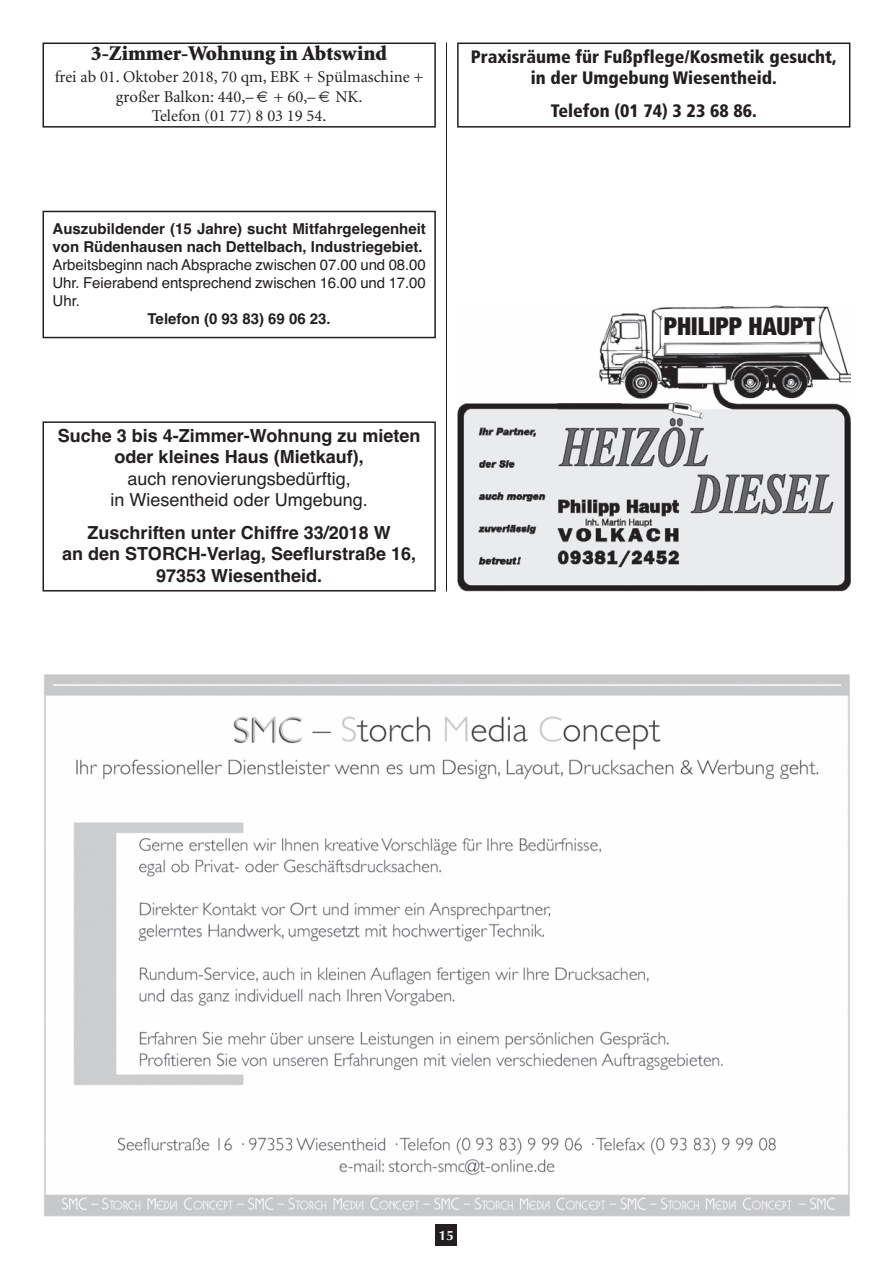
<style>
.page{position:relative;width:893px;height:1263px;background:#fff}
.page>*{position:absolute;margin:0;border:0;box-sizing:border-box;transform-origin:0 0}
.t1{font:900 condensed 24.75px "Helvetica Neue";color:#231f20}
.t2{font:900 21px "Minion";color:#231f20}
.t3{font:700 18px/21.6px "Helvetica";color:#231f20;text-align:center}
.t4{font:900 condensed 18px/21.6px "Frutiger";color:#231f20;text-align:center}
.t5{font:18px/21.6px "Helvetica";color:#231f20;text-align:center}
.t6{font:16.5px/19.8px "Minion";color:#231f20;text-align:center}
.t7{font:700 15px/18px "Helvetica";color:#231f20}
.t8{font:15px/18px "Helvetica";letter-spacing:-.005em;color:#231f20;text-align:justify}
.t9{font:700 13.5px "Optima";color:#fff}
</style>
<div class="page">
<div style="left:436px;top:1225px;width:21px;height:21px;background:#231f20"></div>
<hr style="left:446px;top:43px;width:1px;height:548px;background:#231f20">
<div style="left:457px;top:43px;width:393px;height:85px;border:2px solid #231f20"></div>
<div style="left:43px;top:211px;width:393px;height:127px;border:2px solid #231f20"></div>
<div style="left:43px;top:43px;width:393px;height:85px;border:2px solid #231f20"></div>
<img style="left:457px;top:305px;width:393px;height:286px">
<div style="left:43px;top:421px;width:393px;height:170px;border:2px solid #231f20"></div>
<img style="left:44px;top:675px;width:806px;height:541px">
<p class="t2" style="left:91px;top:45px;width:297px">3-Zimmer-Wohnung in Abtswind</p>
<p class="t6" style="left:55px;top:68px;width:370px">frei ab 01. Oktober 2018, 70 qm, EBK + Spülmaschine + großer Balkon: 440,– + 60,– NK.<br>Telefon (01 77) 8 03 19 54.</p>
<p class="t7" style="left:53px;top:220px;width:375px">Auszubildender (15 Jahre) sucht Mitfahrgelegenheit von Rüdenhausen nach Dettelbach, Industriegebiet.</p>
<p class="t8" style="left:53px;top:256px;width:375px">Arbeitsbeginn nach Absprache zwischen 07.00 und 08.00<br>Uhr. Feierabend entsprechend zwischen 16.00 und 17.00<br>Uhr.</p>
<p class="t7" style="left:148px;top:310px;width:185px">Telefon (0 93 83) 69 06 23.</p>
<p class="t3" style="left:58px;top:425px;width:364px">Suche 3 bis 4-Zimmer-Wohnung zu mieten oder kleines Haus (Mietkauf),</p>
<p class="t5" style="left:111px;top:468px;width:259px">auch renovierungsbedürftig,<br>in Wiesentheid oder Umgebung.</p>
<p class="t3" style="left:62px;top:521px;width:355px">Zuschriften unter Chiffre 33/2018 W<br>an den STORCH-Verlag, Seeflurstraße 16,<br>97353 Wiesentheid.</p>
<p class="t4" style="left:471px;top:47px;width:367px">Praxisräume für Fußpflege/Kosmetik gesucht, in der Umgebung Wiesentheid.</p>
<p class="t4" style="left:551px;top:101px;width:208px">Telefon (01 74) 3 23 68 86.</p>
<h1 class="t1" style="left:664px;top:306px;width:153px">PHILIPP HAUPT</h1>
<p class="t9" style="left:439px;top:1227px;width:17px">15</p>
</div>
